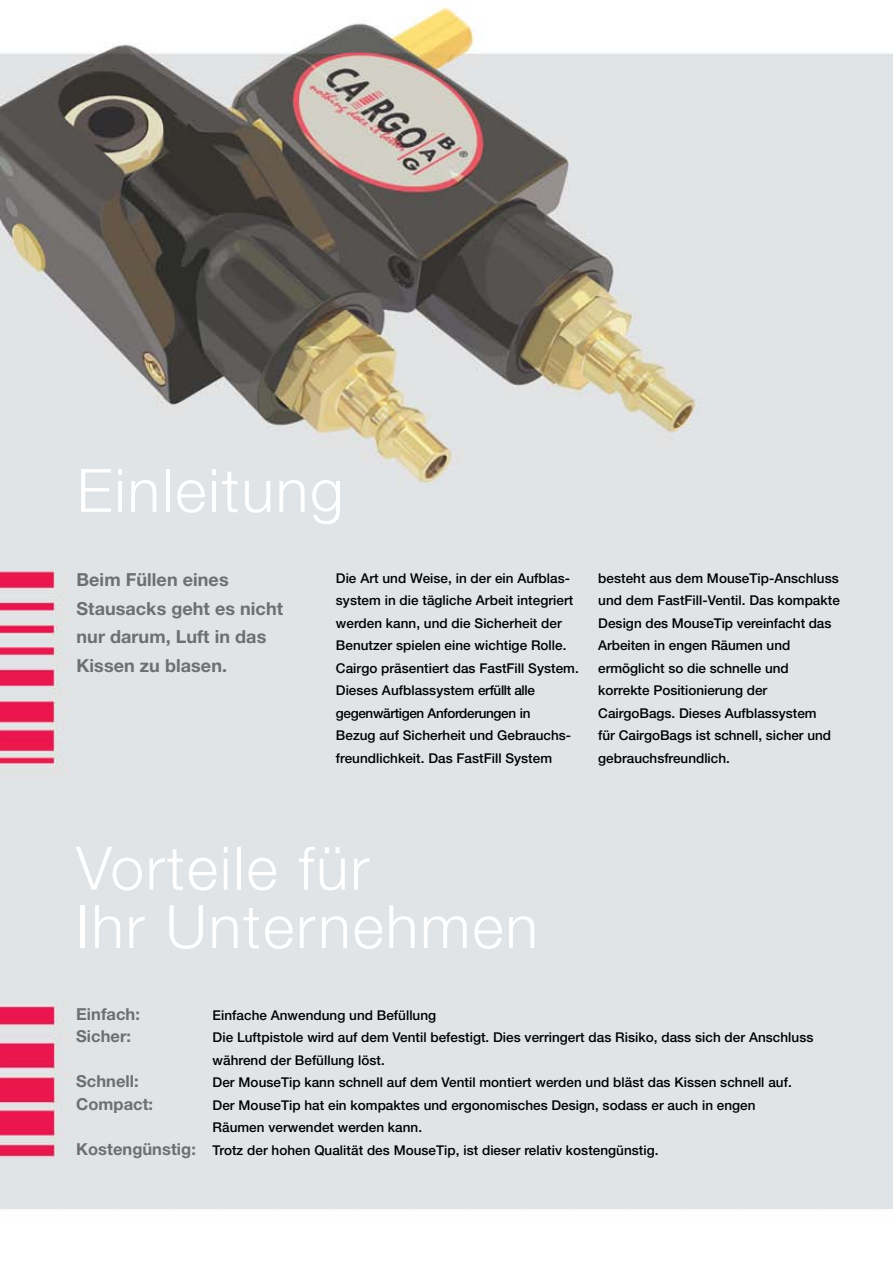
<style>
.page{position:relative;width:893px;height:1263px;background:#fff}
.page>*{position:absolute;margin:0;border:0;box-sizing:border-box;transform-origin:0 0}
.t1{font:300 60px/58.5px "Helvetica Neue";letter-spacing:.035em;color:#fff}
.t2{font:700 18px/28.5px "Helvetica Neue";letter-spacing:.005em;color:#6d6f71}
.t3{font:700 16.5px "Helvetica Neue";letter-spacing:.005em;color:#6d6f71}
.t4{font:500 13.5px/22.5px "Helvetica Neue";letter-spacing:.005em;color:#000}
.s1{font-weight:700;font-size:16.5px;color:#6d6f71}
</style>
<div class="page">
<img style="left:0;top:7px;width:893px;height:1202px">
<h1 class="t1" style="left:77px;top:460px;width:268px">Einleitung</h1>
<h2 class="t2" style="left:77px;top:565px;width:208px">Beim Füllen eines<br>Stausacks geht es nicht nur darum, Luft in das<br>Kissen zu blasen.</h2>
<p class="t4" style="left:336px;top:566px;width:244px">Die Art und Weise, in der ein Aufblas&shy;system in die tägliche Arbeit integriert werden kann, und die Sicherheit der Benutzer spielen eine wichtige Rolle.<br>Cairgo präsentiert das FastFill System.<br>Dieses Aufblassystem erfüllt alle gegenwärtigen Anforderungen in<br>Bezug auf Sicherheit und Gebrauchs&shy;freundlichkeit. Das FastFill System</p>
<p class="t4" style="left:598px;top:566px;width:243px">besteht aus dem MouseTip-Anschluss und dem FastFill-Ventil. Das kompakte Design des MouseTip vereinfacht das Arbeiten in engen Räumen und ermöglicht so die schnelle und korrekte Positionierung der CairgoBags. Dieses Aufblassystem<br>für CairgoBags ist schnell, sicher und gebrauchsfreundlich.</p>
<h1 class="t1" style="left:76px;top:838px;width:463px">Vorteile für<br>Ihr Unternehmen</h1>
<p class="t3" style="left:76px;top:1003px;width:65px">Einfach:</p>
<p class="t4" style="left:213px;top:1003px;width:225px">Einfache Anwendung und Befüllung</p>
<p class="t3" style="left:76px;top:1026px;width:56px">Sicher:</p>
<p class="t4" style="left:213px;top:1026px;width:602px">Die Luftpistole wird auf dem Ventil befestigt. Dies verringert das Risiko, dass sich der Anschluss während der Befüllung löst.</p>
<p class="t3" style="left:76px;top:1071px;width:64px">Schnell:</p>
<p class="t4" style="left:213px;top:1071px;width:581px">Der MouseTip kann schnell auf dem Ventil montiert werden und bläst das Kissen schnell auf.</p>
<p class="t3" style="left:76px;top:1093px;width:79px">Compact:</p>
<p class="t4" style="left:213px;top:1093px;width:544px">Der MouseTip hat ein kompaktes und ergonomisches Design, sodass er auch in engen</p>
<p class="t4" style="left:213px;top:1116px;width:211px">Räumen verwendet werden kann.</p>
<p class="t4" style="left:76px;top:1138px;width:584px"><span class="s1">Kostengünstig:</span> Trotz der hohen Qualität des MouseTip, ist dieser relativ kostengünstig.</p>
</div>
